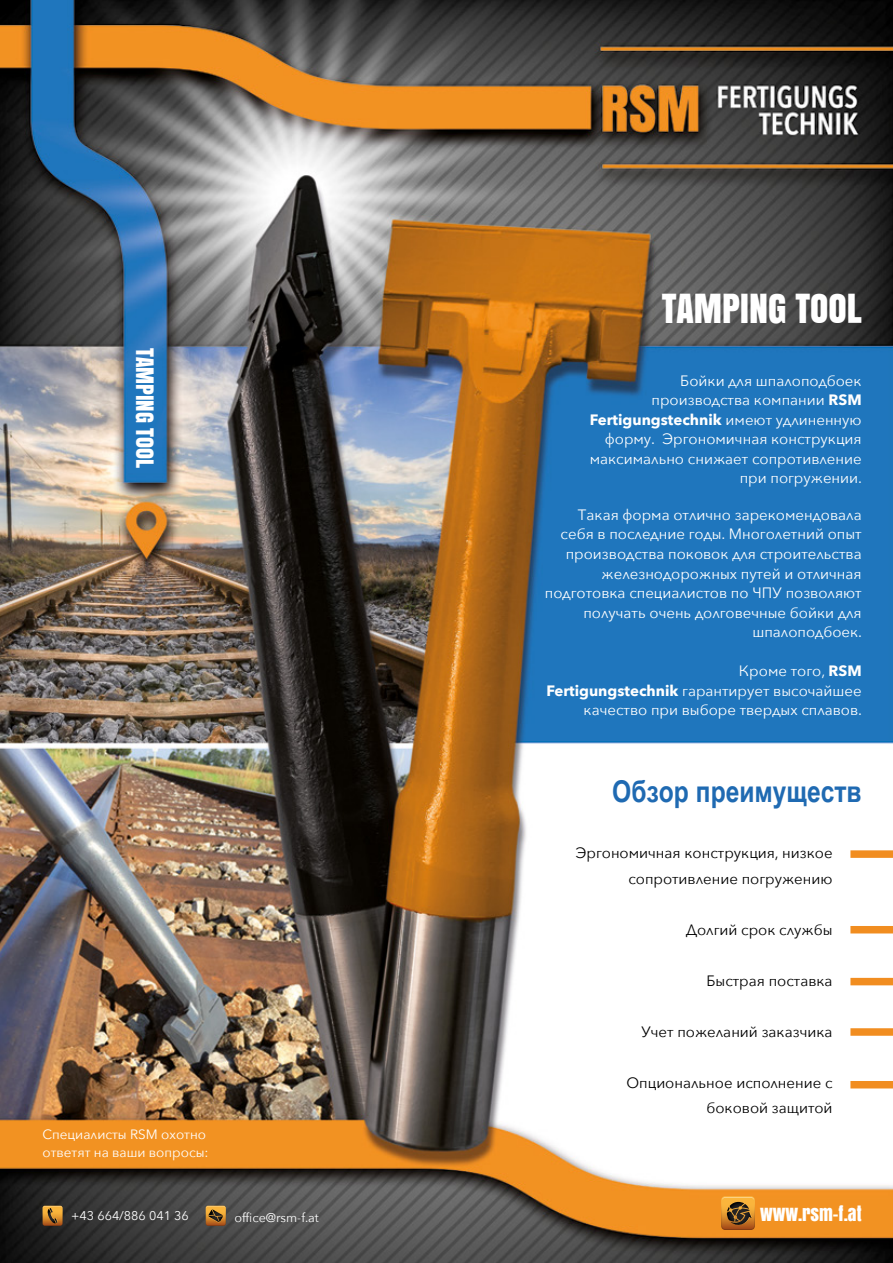
<style>
.page{position:relative;width:893px;height:1263px;background:#fff}
.page>*{position:absolute;margin:0;border:0;box-sizing:border-box;transform-origin:0 0}
.t1{font:37.5px "Anton";color:#fff}
.t2{font:700 30px "Arial Narrow";color:#1f6ab2}
.t3{font:22.5px "Anton";color:#fff}
.t4{font:18px "Anton";color:#fff}
.t5{font:15px/19.5px "Avenir Next";color:#fff;text-align:right}
.t6{font:15px/25.5px "Avenir Next";color:#000;text-align:right}
.t7{font:13.5px/18px "Avenir Next";color:#fff}
.t8{font:12.6px "Avenir Next";color:#fff}
.s1{font-weight:700}
</style>
<div class="page">
<img style="left:0;top:0;width:893px;height:1263px">
<div style="left:850px;top:850px;width:43px;height:8px;background:#f18d20"></div>
<div style="left:850px;top:926px;width:43px;height:7px;background:#f18d20"></div>
<div style="left:850px;top:978px;width:43px;height:7px;background:#f18d20"></div>
<div style="left:850px;top:1028px;width:43px;height:8px;background:#f18d20"></div>
<div style="left:850px;top:1081px;width:43px;height:7px;background:#f18d20"></div>
<svg style="left:721px;top:1196px;width:34px;height:34px"></svg>
<svg style="left:43px;top:1206px;width:20px;height:20px"></svg>
<svg style="left:206px;top:1206px;width:20px;height:20px"></svg>
<h3 class="t3" style="left:163px;top:348px;width:121px;rotate:90deg">TAMPING TOOL</h3>
<p class="t7" style="left:43px;top:1125px;width:168px">Специалисты RSM охотно ответят на ваши вопросы:</p>
<h1 class="t1" style="left:662px;top:279px;width:201px">TAMPING TOOL</h1>
<p class="t5" style="left:590px;top:370px;width:274px">Бойки для шпалоподбоек производства компании <span class="s1">RSM<br>Fertigungstechnik</span> имеют удлиненную форму. Эргономичная конструкция максимально снижает сопротивление при погружении.</p>
<p class="t5" style="left:545px;top:504px;width:319px">Такая форма отлично зарекомендовала себя в последние годы. Многолетний опыт производства поковок для строительства железнодорожных путей и отличная подготовка специалистов по ЧПУ позволяют получать очень долговечные бойки для шпалоподбоек.</p>
<p class="t5" style="left:547px;top:660px;width:317px">Кроме того, <span class="s1">RSM<br>Fertigungstechnik</span> гарантирует высочайшее качество при выборе твердых сплавов.</p>
<h2 class="t2" style="left:612px;top:769px;width:251px">Обзор преимуществ</h2>
<p class="t6" style="left:575px;top:839px;width:259px">Эргономичная конструкция, низкое сопротивление погружению</p>
<p class="t6" style="left:686px;top:916px;width:148px">Долгий срок службы</p>
<p class="t6" style="left:706px;top:967px;width:128px">Быстрая поставка</p>
<p class="t6" style="left:641px;top:1018px;width:193px">Учет пожеланий заказчика</p>
<p class="t6" style="left:626px;top:1069px;width:208px">Опциональное исполнение с боковой защитой</p>
<p class="t8" style="left:71px;top:1205px;width:119px">+43 664/886 041 36</p>
<p class="t8" style="left:234px;top:1207px;width:86px">office@rsm-f.at</p>
<p class="t4" style="left:760px;top:1200px;width:103px">WWW.RSM-F.AT</p>
</div>
